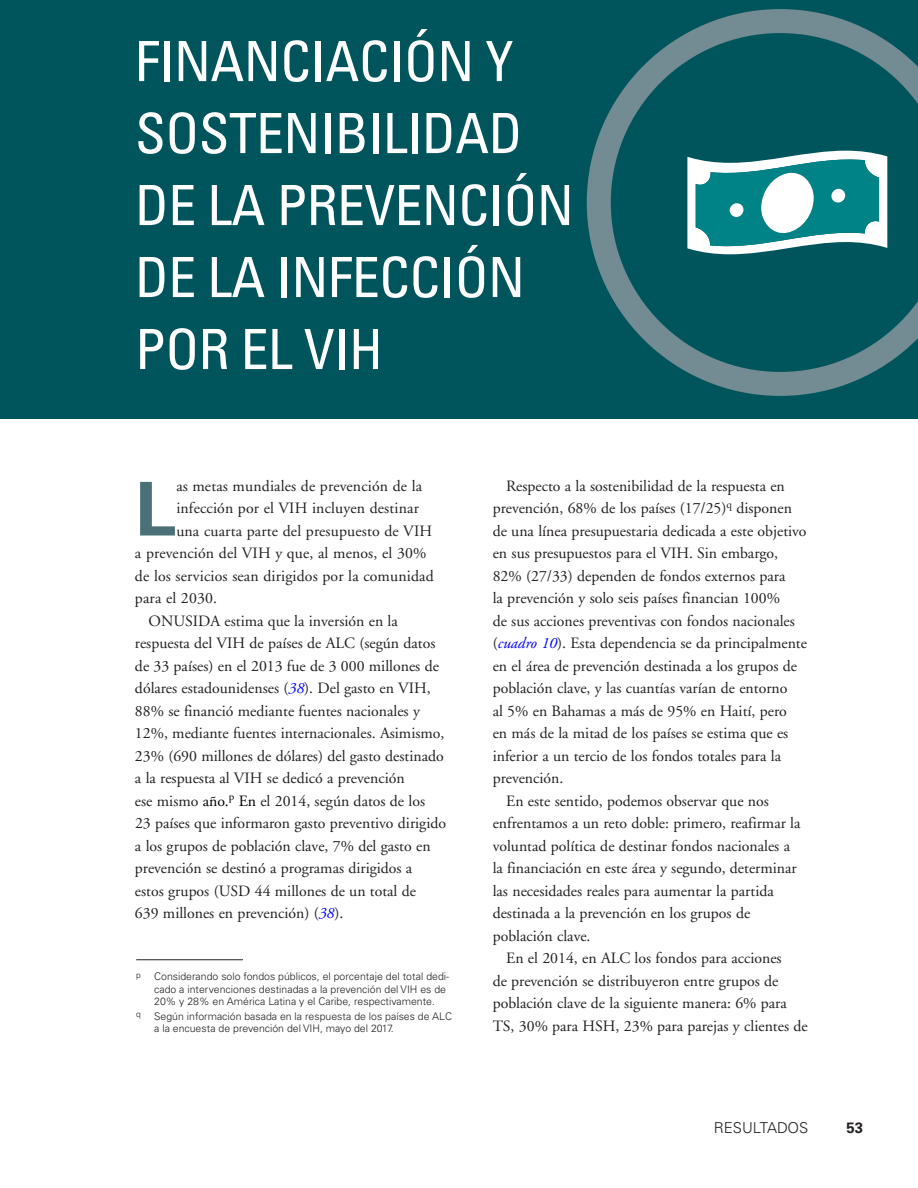
<style>
.page{position:relative;width:918px;height:1188px;background:#fff}
.page>*{position:absolute;margin:0;border:0;box-sizing:border-box;transform-origin:0 0}
.t1{font:700 74.25px "Univers";color:#4b7078}
.t2{font:condensed 55.5px/72px "Univers";letter-spacing:-.01em;color:#fff}
.t3{font:15.75px "Adobe Garamond";color:#231f20}
.t4{font:300 15px "Univers";color:#231f20}
.t5{font:700 15px "Univers";color:#231f20}
.t6{font:300 10.5px/12.6px "Univers";color:#231f20}
.t7{font:300 8.4px "Univers";color:#231f20}
.s1{font-style:italic;color:#00f}
.s2{color:#000}
</style>
<div class="page">
<div style="left:0;top:0;width:918px;height:418px;background:#00555c"></div>
<hr style="left:136px;top:960px;width:107px;height:1px;background:#231f20">
<svg style="left:587px;top:9px;width:331px;height:387px"></svg>
<h2 class="t2" style="left:135px;top:29px;width:440px">FINANCIACIÓN Y<br>SOSTENIBILIDAD<br>DE LA PREVENCIÓN<br>DE LA INFECCIÓN<br>POR EL VIH</h2>
<h1 class="t1" style="left:135px;top:480px;width:43px">L</h1>
<p class="t3" style="left:176px;top:479px;width:247px">as metas mundiales de prevención de la</p>
<p class="t3" style="left:176px;top:502px;width:244px">infección por el VIH incluyen destinar</p>
<p class="t3" style="left:176px;top:524px;width:257px">una cuarta parte del presupuesto de VIH</p>
<p class="t3" style="left:135px;top:547px;width:293px">a prevención del VIH y que, al menos, el 30%</p>
<p class="t3" style="left:135px;top:569px;width:300px">de los servicios sean dirigidos por la comunidad</p>
<p class="t3" style="left:135px;top:592px;width:84px">para el 2030.</p>
<p class="t3" style="left:148px;top:614px;width:251px">ONUSIDA estima que la inversión en la</p>
<p class="t3" style="left:135px;top:637px;width:302px">respuesta del VIH de países de ALC (según datos</p>
<p class="t3" style="left:135px;top:659px;width:305px">de 33 países) en el 2013 fue de 3 000 millones de</p>
<p class="t3" style="left:135px;top:682px;width:297px">dólares estadounidenses (<span class="s1">38</span>). Del gasto en VIH,</p>
<p class="t3" style="left:135px;top:704px;width:286px">88% se financió mediante fuentes nacionales y</p>
<p class="t3" style="left:135px;top:727px;width:311px">12%, mediante fuentes internacionales. Asimismo,</p>
<p class="t3" style="left:135px;top:749px;width:310px">23% (690 millones de dólares) del gasto destinado</p>
<p class="t3" style="left:135px;top:772px;width:271px">a la respuesta al VIH se dedicó a prevención</p>
<p class="t3" style="left:135px;top:794px;width:292px">ese mismo <span class="s2">año.</span><sup>p</sup> <span class="s2">En</span> el 2014, según datos de los</p>
<p class="t3" style="left:135px;top:817px;width:313px">23 países que informaron gasto preventivo dirigido</p>
<p class="t3" style="left:135px;top:839px;width:297px">a los grupos de población clave, 7% del gasto en</p>
<p class="t3" style="left:135px;top:862px;width:279px">prevención se destinó a programas dirigidos a</p>
<p class="t3" style="left:135px;top:884px;width:283px">estos grupos (USD 44 millones de un total de</p>
<p class="t3" style="left:135px;top:907px;width:210px">639 millones en prevención) (<span class="s1">38</span>).</p>
<p class="t7" style="left:136px;top:971px;width:6px">p</p>
<p class="t6" style="left:154px;top:971px;width:296px">Considerando solo fondos públicos, el porcentaje del total dedi&shy;cado a intervenciones destinadas a la prevención del VIH es de<br>20% y 28% en América Latina y el Caribe, respectivamente.</p>
<p class="t7" style="left:136px;top:1011px;width:6px">q</p>
<p class="t6" style="left:154px;top:1010px;width:299px">Según información basada en la respuesta de los países de ALC a la encuesta de prevención del VIH, mayo del 2017.</p>
<p class="t3" style="left:506px;top:479px;width:280px">Respecto a la sostenibilidad de la respuesta en</p>
<p class="t3" style="left:493px;top:502px;width:301px">prevención, 68% de los países (17/25)<sup>q</sup> disponen</p>
<p class="t3" style="left:493px;top:524px;width:315px">de una línea presupuestaria dedicada a este objetivo</p>
<p class="t3" style="left:493px;top:547px;width:287px">en sus presupuestos para el VIH. Sin embargo,</p>
<p class="t3" style="left:493px;top:569px;width:294px">82% (27/33) dependen de fondos externos para</p>
<p class="t3" style="left:493px;top:592px;width:289px">la prevención y solo seis países financian 100%</p>
<p class="t3" style="left:493px;top:614px;width:304px">de sus acciones preventivas con fondos nacionales</p>
<p class="t3" style="left:493px;top:637px;width:316px">(<span class="s1">cuadro 10</span>). Esta dependencia se da principalmente</p>
<p class="t3" style="left:493px;top:659px;width:306px">en el área de prevención destinada a los grupos de</p>
<p class="t3" style="left:493px;top:682px;width:296px">población clave, y las cuantías varían de entorno</p>
<p class="t3" style="left:493px;top:704px;width:296px">al 5% en Bahamas a más de 95% en Haití, pero</p>
<p class="t3" style="left:493px;top:727px;width:297px">en más de la mitad de los países se estima que es</p>
<p class="t3" style="left:493px;top:749px;width:290px">inferior a un tercio de los fondos totales para la</p>
<p class="t3" style="left:493px;top:772px;width:72px">prevención.</p>
<p class="t3" style="left:506px;top:794px;width:264px">En este sentido, podemos observar que nos</p>
<p class="t3" style="left:493px;top:817px;width:309px">enfrentamos a un reto doble: primero, reafirmar la</p>
<p class="t3" style="left:493px;top:839px;width:299px">voluntad política de destinar fondos nacionales a</p>
<p class="t3" style="left:493px;top:862px;width:306px">la financiación en este área y segundo, determinar</p>
<p class="t3" style="left:493px;top:884px;width:283px">las necesidades reales para aumentar la partida</p>
<p class="t3" style="left:493px;top:907px;width:259px">destinada a la prevención en los grupos de</p>
<p class="t3" style="left:493px;top:929px;width:99px">población clave.</p>
<p class="t3" style="left:506px;top:952px;width:277px">En el 2014, en ALC los fondos para acciones</p>
<p class="t3" style="left:493px;top:974px;width:287px">de prevención se distribuyeron entre grupos de</p>
<p class="t3" style="left:493px;top:997px;width:296px">población clave de la siguiente manera: 6% para</p>
<p class="t3" style="left:493px;top:1019px;width:316px">TS, 30% para HSH, 23% para parejas y clientes de</p>
<p class="t4" style="left:714px;top:1121px;width:96px">RESULTADOS</p>
<p class="t5" style="left:846px;top:1122px;width:18px">53</p>
</div>
